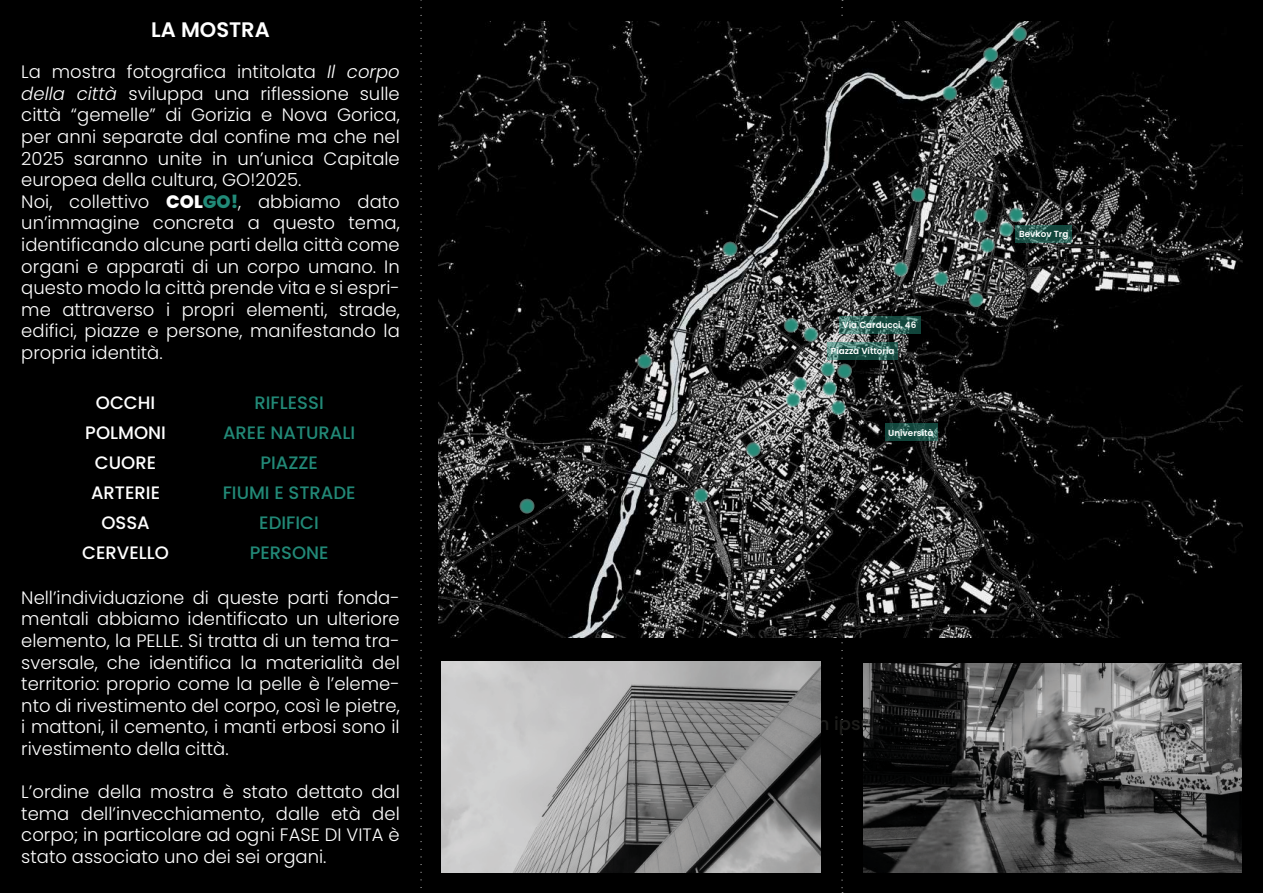
<style>
.page{position:relative;width:1263px;height:893px;background:#000}
.page>*{position:absolute;margin:0;border:0;box-sizing:border-box;transform-origin:0 0}
.t1{font:600 21px "Poppins";color:#fff}
.t2{font:300 18px/21.6px "Poppins";color:#fff;text-align:justify}
.t3{font:500 18px/30px "Poppins";color:#228a78;text-align:center}
.t4{font:500 18px/30px "Poppins";color:#fff;text-align:center}
.t5{font:500 18px "Poppins";color:#1d1d1b}
.t6{font:600 8.85px "Poppins";color:#fff}
.s1{font-style:italic}
.s2{font-weight:800}
.s3{font-weight:800;color:#218a78}
</style>
<div class="page">
<svg style="left:421px;top:0;width:1px;height:888px"></svg>
<img style="left:442px;top:662px;width:379px;height:211px">
<img style="left:863px;top:663px;width:378px;height:210px">
<img style="left:439px;top:22px;width:803px;height:616px">
<svg style="left:722px;top:241px;width:16px;height:16px"></svg>
<svg style="left:792px;top:376px;width:16px;height:16px"></svg>
<svg style="left:785px;top:391px;width:16px;height:16px"></svg>
<svg style="left:819px;top:361px;width:16px;height:16px"></svg>
<svg style="left:783px;top:317px;width:16px;height:16px"></svg>
<svg style="left:802px;top:326px;width:16px;height:16px"></svg>
<svg style="left:636px;top:353px;width:16px;height:16px"></svg>
<svg style="left:835px;top:14px;width:18px;height:879px"></svg>
<svg style="left:821px;top:380px;width:16px;height:16px"></svg>
<svg style="left:830px;top:399px;width:16px;height:16px"></svg>
<svg style="left:745px;top:441px;width:16px;height:16px"></svg>
<svg style="left:692px;top:487px;width:16px;height:16px"></svg>
<svg style="left:519px;top:498px;width:16px;height:16px"></svg>
<svg style="left:910px;top:186px;width:16px;height:16px"></svg>
<svg style="left:941px;top:85px;width:16px;height:16px"></svg>
<svg style="left:989px;top:74px;width:15px;height:16px"></svg>
<svg style="left:982px;top:46px;width:16px;height:16px"></svg>
<svg style="left:1011px;top:26px;width:16px;height:16px"></svg>
<svg style="left:972px;top:207px;width:16px;height:16px"></svg>
<svg style="left:998px;top:221px;width:16px;height:16px"></svg>
<svg style="left:1008px;top:206px;width:15px;height:16px"></svg>
<svg style="left:979px;top:237px;width:16px;height:16px"></svg>
<svg style="left:933px;top:270px;width:16px;height:16px"></svg>
<svg style="left:892px;top:261px;width:16px;height:16px"></svg>
<svg style="left:968px;top:291px;width:16px;height:16px"></svg>
<svg style="left:827px;top:342px;width:71px;height:17px"></svg>
<svg style="left:1016px;top:225px;width:56px;height:18px"></svg>
<svg style="left:884px;top:424px;width:53px;height:17px"></svg>
<svg style="left:839px;top:316px;width:81px;height:18px"></svg>
<p class="t1" style="left:151px;top:17px;width:120px">LA MOSTRA</p>
<p class="t2" style="left:21px;top:61px;width:380px;text-align:left">La mostra fotografica intitolata <span class="s1">Il corpo della città</span> sviluppa una riflessione sulle città “gemelle” di Gorizia e Nova Gorica, per anni separate dal confine ma che nel 2025 saranno unite in un’unica Capitale europea della cultura, GO!2025.<br>Noi, collettivo <span class="s2">COL</span><span class="s3">GO!</span>, abbiamo dato un’immagine concreta a questo tema, identificando alcune parti della città come organi e apparati di un corpo umano. In questo modo la città prende vita e si espri&shy;me attraverso i propri elementi, strade, edifici, piazze e persone, manifestando la propria identità.</p>
<p class="t4" style="left:82px;top:388px;width:88px">OCCHI<br>POLMONI<br>CUORE<br>ARTERIE<br>OSSA<br>CERVELLO</p>
<p class="t3" style="left:223px;top:388px;width:135px">RIFLESSI<br>AREE NATURALI<br>PIAZZE<br>FIUMI E STRADE<br>EDIFICI<br>PERSONE</p>
<p class="t2" style="left:21px;top:587px;width:380px">Nell’individuazione di queste parti fonda&shy;mentali abbiamo identificato un ulteriore elemento, la PELLE. Si tratta di un tema tra&shy;sversale, che identifica la materialità del territorio: proprio come la pelle è l’eleme&shy;nto di rivestimento del corpo, così le pietre, i mattoni, il cemento, i manti erbosi sono il rivestimento della città.</p>
<p class="t2" style="left:21px;top:781px;width:380px">L’ordine della mostra è stato dettato dal tema dell’invecchiamento, dalle età del corpo; in particolare ad ogni FASE DI VITA è stato associato uno dei sei organi.</p>
<p class="t6" style="left:843px;top:319px;width:75px">Via Carducci, 46</p>
<p class="t6" style="left:831px;top:346px;width:65px">Piazza Vittoria</p>
<p class="t6" style="left:888px;top:427px;width:47px">Università</p>
<p class="t6" style="left:1019px;top:229px;width:51px">Bevkov Trg</p>
<p class="t5" style="left:773px;top:713px;width:119px">Lorem ipsum</p>
</div>
